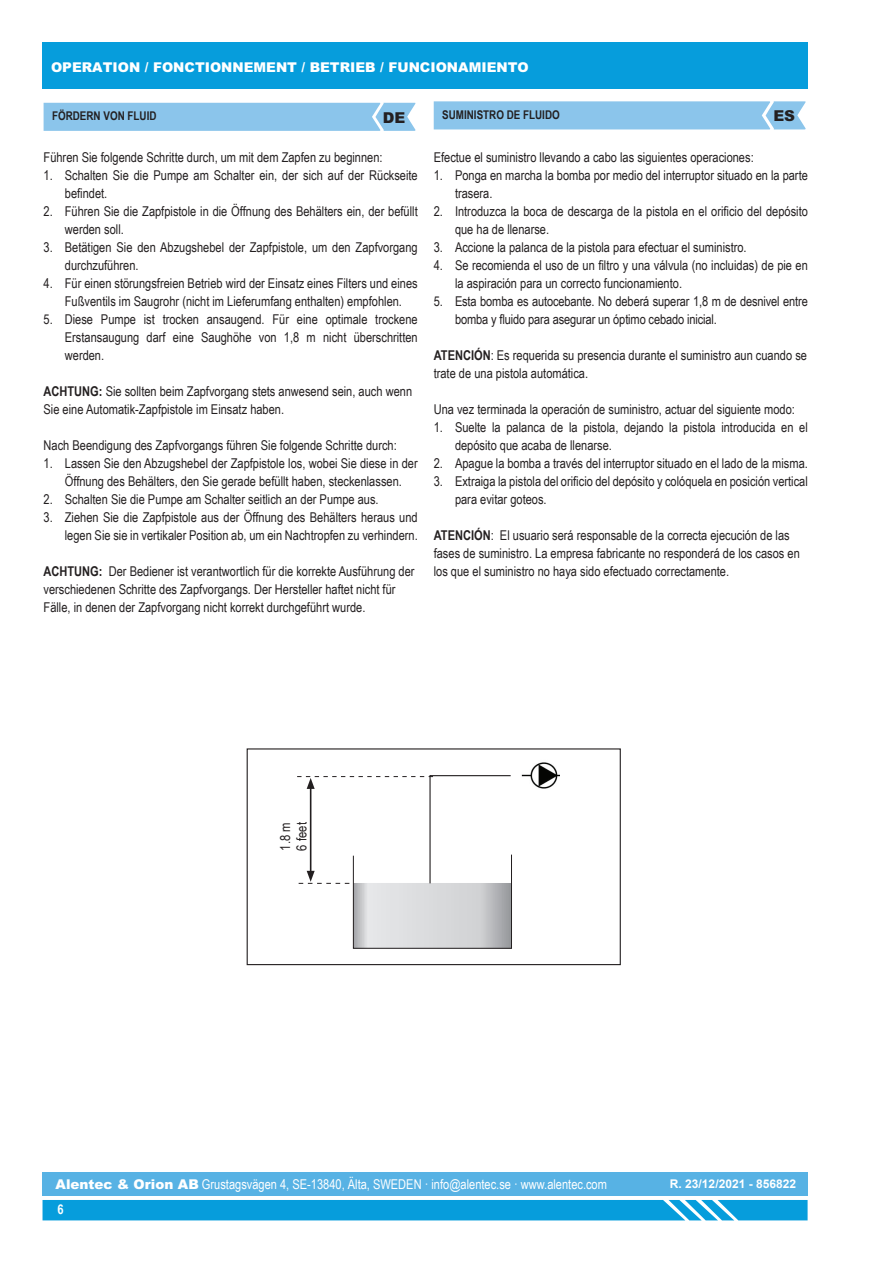
<style>
.page{position:relative;width:893px;height:1263px;background:#fff}
.page>*{position:absolute;margin:0;border:0;box-sizing:border-box;transform-origin:0 0}
.t1{font:900 15px "M Arial";color:#231f20}
.t2{font:13.8px/16.2px "Arial Narrow";color:#231f20}
.t3{font:13.5px/18px "Arial Narrow";color:#231f20}
.t4{font:13.5px "Arial Narrow";color:#fff}
.t5{font:900 13.5px "M Arial";color:#fff}
.t6{font:700 13.5px "Arial Narrow";color:#fff}
.t7{font:700 12px "Arial Narrow";color:#231f20}
.t8{font:700 12px "Arial";color:#fff}
.s1{font-weight:700}
.s2{font-family:"M Arial";font-weight:900}
</style>
<div class="page">
<div style="left:43px;top:1172px;width:765px;height:24px;background:#57b2e4"></div>
<div style="left:43px;top:1200px;width:765px;height:20px;background:#069ddc"></div>
<div style="left:43px;top:43px;width:765px;height:46px;background:#069ddc"></div>
<div style="left:247px;top:748px;width:374px;height:217px;border:1px solid #231f20"></div>
<img style="left:521px;top:762px;width:38px;height:27px">
<svg style="left:297px;top:775px;width:215px;height:174px"></svg>
<div style="left:434px;top:101px;width:372px;height:28px;background:#8bc5eb"></div>
<div style="left:44px;top:103px;width:372px;height:28px;background:#8bc5eb"></div>
<p class="t5" style="left:51px;top:58px;width:479px">OPERATION / FONCTIONNEMENT / BETRIEB / FUNCIONAMIENTO</p>
<p class="t7" style="left:52px;top:107px;width:106px">FÖRDERN VON FLUID</p>
<p class="t1" style="left:383px;top:108px;width:24px">DE</p>
<p class="t3" style="left:44px;top:148px;width:341px">Führen Sie folgende Schritte durch, um mit dem Zapfen zu beginnen:</p>
<p class="t3" style="left:65px;top:166px;width:354px;text-indent:-21px">1. Schalten Sie die Pumpe am Schalter ein, der sich auf der Rückseite befindet.</p>
<p class="t3" style="left:65px;top:202px;width:354px;text-indent:-21px">2. Führen Sie die Zapfpistole in die Öffnung des Behälters ein, der befüllt werden soll.</p>
<p class="t3" style="left:65px;top:238px;width:354px;text-indent:-21px">3. Betätigen Sie den Abzugshebel der Zapfpistole, um den Zapfvorgang durchzuführen.</p>
<p class="t3" style="left:44px;top:274px;width:376px;text-align:center">4. Für einen störungsfreien Betrieb wird der Einsatz eines Filters und eines<br>Fußventils im Saugrohr (nicht im Lieferumfang enthalten) empfohlen.</p>
<p class="t3" style="left:65px;top:310px;width:354px;text-align:justify;text-indent:-21px">5. Diese Pumpe ist trocken ansaugend. Für eine optimale trockene Erstansaugung darf eine Saughöhe von 1,8 m nicht überschritten werden.</p>
<p class="t3" style="left:44px;top:382px;width:370px"><span class="s1">ACHTUNG:</span> Sie sollten beim Zapfvorgang stets anwesend sein, auch wenn<br>Sie eine Automatik-Zapfpistole im Einsatz haben.</p>
<p class="t3" style="left:44px;top:436px;width:355px">Nach Beendigung des Zapfvorgangs führen Sie folgende Schritte durch:</p>
<p class="t3" style="left:44px;top:454px;width:376px;text-align:center">1. Lassen Sie den Abzugshebel der Zapfpistole los, wobei Sie diese in der<br>Öffnung des Behälters, den Sie gerade befüllt haben, steckenlassen.</p>
<p class="t3" style="left:44px;top:490px;width:337px">2. Schalten Sie die Pumpe am Schalter seitlich an der Pumpe aus.</p>
<p class="t3" style="left:44px;top:508px;width:376px;text-align:right">3. Ziehen Sie die Zapfpistole aus der Öffnung des Behälters heraus und legen Sie sie in vertikaler Position ab, um ein Nachtropfen zu verhindern.</p>
<p class="t3" style="left:44px;top:562px;width:372px"><span class="s1">ACHTUNG:</span> Der Bediener ist verantwortlich für die korrekte Ausführung der verschiedenen Schritte des Zapfvorgangs. Der Hersteller haftet nicht für<br>Fälle, in denen der Zapfvorgang nicht korrekt durchgeführt wurde.</p>
<p class="t7" style="left:442px;top:105px;width:119px">SUMINISTRO DE FLUIDO</p>
<p class="t1" style="left:773px;top:106px;width:23px">ES</p>
<p class="t3" style="left:434px;top:148px;width:321px">Efectue el suministro llevando a cabo las siguientes operaciones:</p>
<p class="t3" style="left:455px;top:166px;width:354px;text-indent:-21px">1. Ponga en marcha la bomba por medio del interruptor situado en la parte trasera.</p>
<p class="t3" style="left:455px;top:202px;width:354px;text-indent:-21px">2. Introduzca la boca de descarga de la pistola en el orificio del depósito que ha de llenarse.</p>
<p class="t3" style="left:434px;top:238px;width:314px">3. Accione la palanca de la pistola para efectuar el suministro.</p>
<p class="t3" style="left:455px;top:256px;width:354px;text-indent:-21px">4. Se recomienda el uso de un filtro y una válvula (no incluidas) de pie en la aspiración para un correcto funcionamiento.</p>
<p class="t3" style="left:455px;top:292px;width:354px;text-indent:-21px">5. Esta bomba es autocebante. No deberá superar 1,8 m de desnivel entre bomba y fluido para asegurar un óptimo cebado inicial.</p>
<p class="t3" style="left:434px;top:346px;width:375px"><span class="s1">ATENCIÓN</span>: Es requerida su presencia durante el suministro aun cuando se trate de una pistola automática.</p>
<p class="t3" style="left:434px;top:400px;width:363px">Una vez terminada la operación de suministro, actuar del siguiente modo:</p>
<p class="t3" style="left:455px;top:418px;width:354px;text-indent:-21px">1. Suelte la palanca de la pistola, dejando la pistola introducida en el depósito que acaba de llenarse.</p>
<p class="t3" style="left:434px;top:454px;width:376px">2. Apague la bomba a través del interruptor situado en el lado de la misma.</p>
<p class="t3" style="left:455px;top:472px;width:354px;text-indent:-21px">3. Extraiga la pistola del orificio del depósito y colóquela en posición vertical para evitar goteos.</p>
<p class="t3" style="left:434px;top:526px;width:368px"><span class="s1">ATENCIÓN</span>: El usuario será responsable de la correcta ejecución de las fases de suministro. La empresa fabricante no responderá de los casos en los que el suministro no haya sido efectuado correctamente.</p>
<p class="t2" style="left:277px;top:850px;width:30px;rotate:-90deg">1.8 m<br>6 feet</p>
<p class="t4" style="left:56px;top:1174px;width:553px"><span class="s2">Alentec &amp; Orion AB</span> Grustagsvägen 4, SE-13840, Älta, SWEDEN · info@alentec.se · www.alentec.com</p>
<p class="t8" style="left:670px;top:1176px;width:128px">R. 23/12/2021 - 856822</p>
<p class="t6" style="left:57px;top:1199px;width:8px">6</p>
</div>
